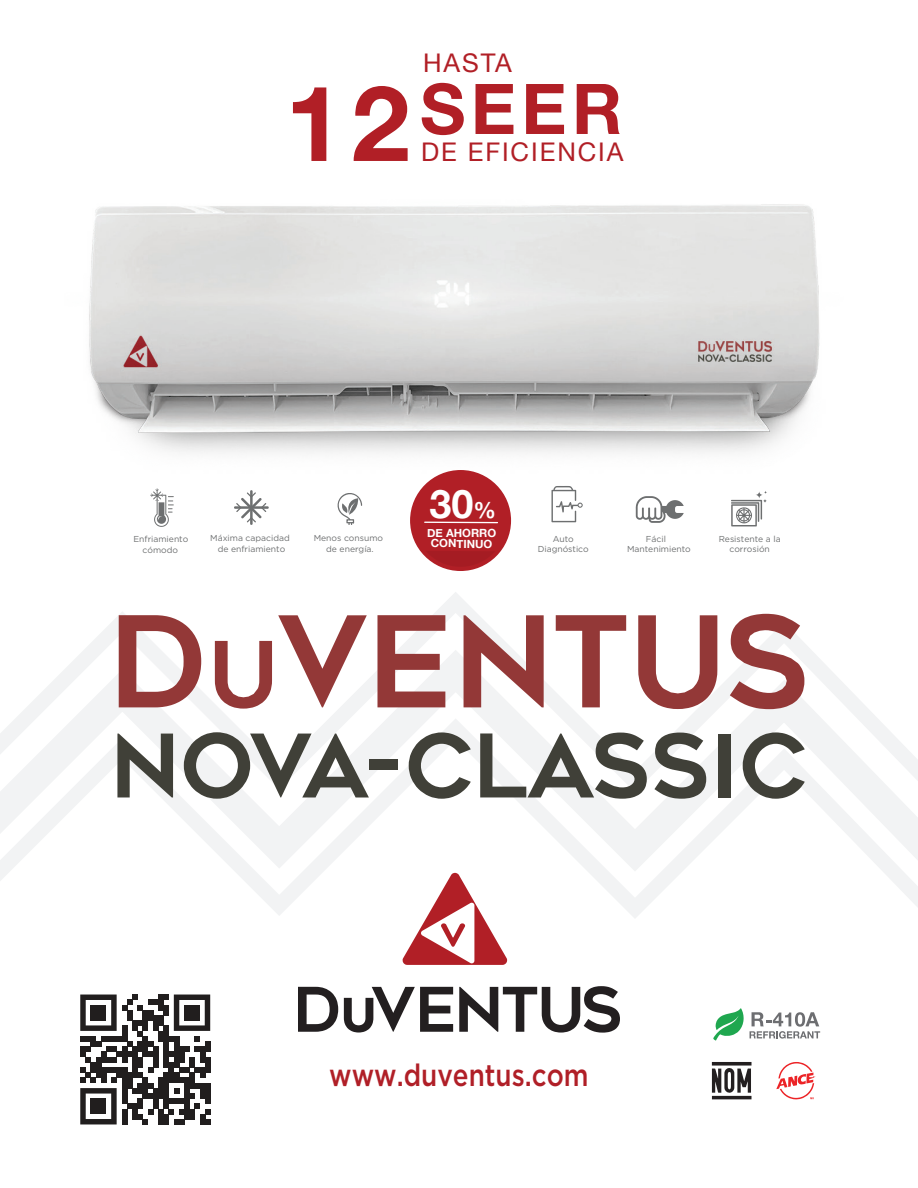
<style>
.page{position:relative;width:918px;height:1188px;background:#fff}
.page>*{position:absolute;margin:0;border:0;box-sizing:border-box;transform-origin:0 0}
.t1{font:700 105px "Helvetica Neue";color:#b11f26}
.t2{font:700 69.9px "Helvetica Neue";color:#b11f26}
.t3{font:700 39.45px "Helvetica Neue";color:#fff}
.t4{font:500 30.9px "Gotham";color:#b01f27;scale:.85 1}
.t5{font:25.65px "Helvetica Neue";letter-spacing:.075em;color:#b11f26}
.t6{font:700 11.25px/10.6px "Helvetica Neue";letter-spacing:-.005em;color:#fff;text-align:center}
.t7{font:8.55px/10.4px "Gotham";color:#6d6f70;text-align:center}
.s1{font-size:22.5px}
</style>
<div class="page">
<svg style="left:26px;top:592px;width:841px;height:116px"></svg>
<svg style="left:0;top:708px;width:918px;height:210px"></svg>
<svg style="left:713px;top:1008px;width:31px;height:33px"></svg>
<svg style="left:750px;top:1012px;width:70px;height:27px"></svg>
<svg style="left:80px;top:995px;width:130px;height:130px"></svg>
<div style="left:91px;top:1005px;width:15px;height:16px;background:#211e1e"></div>
<div style="left:184px;top:1005px;width:16px;height:16px;background:#211e1e"></div>
<div style="left:91px;top:1098px;width:15px;height:16px;background:#211e1e"></div>
<svg style="left:712px;top:1062px;width:40px;height:37px"></svg>
<svg style="left:776px;top:1062px;width:40px;height:37px"></svg>
<svg style="left:402px;top:873px;width:105px;height:92px"></svg>
<svg style="left:459px;top:986px;width:161px;height:47px"></svg>
<svg style="left:298px;top:987px;width:40px;height:45px"></svg>
<svg style="left:344px;top:987px;width:109px;height:46px"></svg>
<img style="left:89px;top:204px;width:731px;height:318px">
<div style="left:410px;top:470px;width:101px;height:101px;background:#b11f26;border-radius:50%"></div>
<svg style="left:426px;top:551px;width:69px;height:16px"></svg>
<hr style="left:425px;top:522px;width:72px;height:1px;background:#fff">
<svg style="left:335px;top:491px;width:27px;height:34px"></svg>
<svg style="left:234px;top:490px;width:35px;height:35px"></svg>
<svg style="left:150px;top:488px;width:24px;height:39px"></svg>
<svg style="left:731px;top:491px;width:36px;height:35px"></svg>
<svg style="left:551px;top:486px;width:32px;height:36px"></svg>
<svg style="left:636px;top:496px;width:48px;height:27px"></svg>
<svg style="left:117px;top:734px;width:56px;height:63px"></svg>
<svg style="left:184px;top:732px;width:185px;height:67px"></svg>
<div style="left:369px;top:759px;width:29px;height:11px;background:#404038"></div>
<svg style="left:409px;top:732px;width:62px;height:67px"></svg>
<svg style="left:480px;top:733px;width:167px;height:66px"></svg>
<svg style="left:654px;top:733px;width:52px;height:66px"></svg>
<div style="left:718px;top:734px;width:12px;height:63px;background:#404038"></div>
<svg style="left:743px;top:732px;width:62px;height:67px"></svg>
<svg style="left:119px;top:614px;width:685px;height:95px"></svg>
<h1 class="t1" style="left:285px;top:59px;width:126px">12</h1>
<h3 class="t5" style="left:423px;top:47px;width:90px">HASTA</h3>
<h2 class="t2" style="left:420px;top:66px;width:204px">SEER</h2>
<h3 class="t5" style="left:421px;top:137px;width:204px">DE EFICIENCIA</h3>
<h3 class="t3" style="left:430px;top:479px;width:68px">30<span class="s1">%</span></h3>
<h3 class="t6" style="left:427px;top:527px;width:71px">DE AHORRO<br>CONTINUO</h3>
<p class="t7" style="left:210px;top:533px;width:81px">Máxima capacidad</p>
<p class="t7" style="left:314px;top:533px;width:71px">Menos consumo</p>
<p class="t7" style="left:218px;top:543px;width:69px">de enfriamiento</p>
<p class="t7" style="left:538px;top:533px;width:53px">Auto<br>Diagnóstico</p>
<p class="t7" style="left:627px;top:533px;width:65px;text-align:left;text-indent:19px">Fácil<br>Mantenimiento</p>
<p class="t7" style="left:134px;top:534px;width:56px">Enfriamiento cómodo</p>
<p class="t7" style="left:719px;top:534px;width:64px;line-height:9.8px">Resistente a la corrosión</p>
<p class="t7" style="left:326px;top:543px;width:49px">de energía.</p>
<h3 class="t4" style="left:329px;top:1054px;width:307px">www.duventus.com</h3>
</div>
